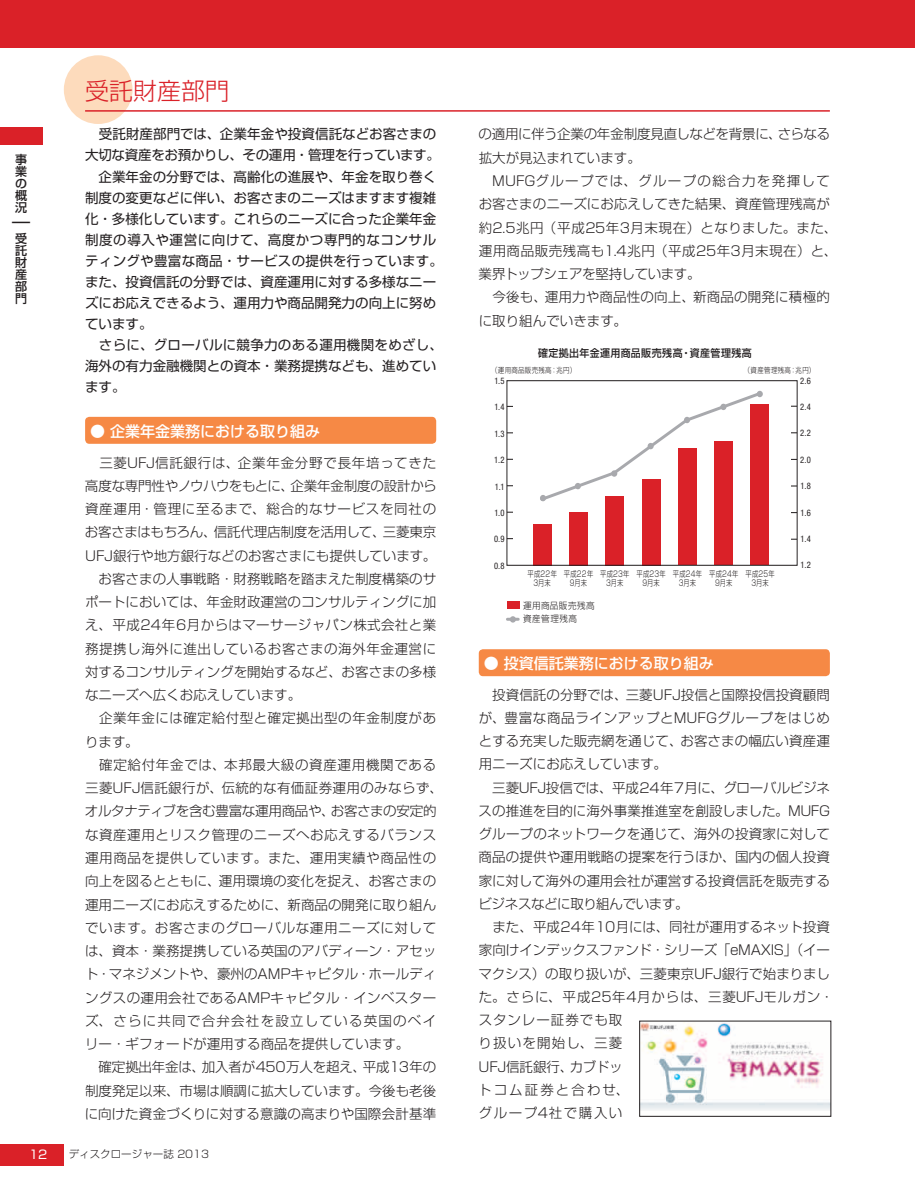
<style>
.page{position:relative;width:915px;height:1191px;background:#fff}
.page>*{position:absolute;margin:0;border:0;box-sizing:border-box;transform-origin:0 0}
.t1{font:24px "Shin Go Pro Light 90 pv RKSJ H";color:#da2128}
.t2{font:15px "Shin Go Pro Medium 90 pv RKSJ H";color:#fff}
.t3{font:13.5px/23.2px "Shin Go Pro Light 90 pv RKSJ H";color:#231f20}
.t4{font:13.5px/21px "Shin Go Pro Regular 90 pv RKSJ H";color:#231f20}
.t5{font:12px/12px "Shin Go Pro Medium 90 pv RKSJ H";color:#231f20;text-align:justify}
.t6{font:12px "Shin Go Pro Regular 90 pv RKSJ H";color:#fff}
.t7{font:12px/15.5px "Shin Go Pro Medium 90 pv RKSJ H";color:#231f20;scale:1.5 1}
.t8{font:10.5px "Shin Go Pro Medium 90 pv RKSJ H";letter-spacing:.04em;color:#231f20;scale:.95 1}
.t9{font:10.5px "Shin Go Pro Light 90 pv RKSJ H";color:#231f20}
.t10{font:condensed 9px "Helvetica Neue LT Std";color:#231f20;scale:.95 1}
.t11{font:9px/13.5px "Shin Go Pro Light 90 pv RKSJ H";letter-spacing:.06em;color:#231f20;scale:.95 1}
.t12{font:8.25px/9.9px "Shin Go Pro Light 90 pv RKSJ H";letter-spacing:.035em;color:#231f20;text-align:center;scale:.76 1}
.t13{font:7.5px "Shin Go Pro Light 90 pv RKSJ H";letter-spacing:.055em;color:#231f20;scale:.86 1}
</style>
<div class="page">
<div style="left:0;top:1144px;width:64px;height:21px;background:#da2128"></div>
<div style="left:85px;top:417px;width:351px;height:27px;background:#f68945;border-radius:4px"></div>
<div style="left:478px;top:649px;width:351px;height:27px;background:#f68945;border-radius:4px"></div>
<div style="left:0;top:128px;width:43px;height:17px;background:#da2128"></div>
<div style="left:0;top:0;width:914px;height:47px;background:#da2128"></div>
<div style="left:64px;top:55px;width:68px;height:69px;background:#fddbbc;border-radius:50%"></div>
<hr style="left:85px;top:110px;width:744px;height:2px;background:#da2128">
<div style="left:533px;top:524px;width:19px;height:41px;background:#da2128"></div>
<div style="left:569px;top:512px;width:19px;height:53px;background:#da2128"></div>
<div style="left:605px;top:496px;width:19px;height:69px;background:#da2128"></div>
<div style="left:641px;top:479px;width:19px;height:86px;background:#da2128"></div>
<div style="left:677px;top:448px;width:19px;height:117px;background:#da2128"></div>
<div style="left:714px;top:441px;width:18px;height:124px;background:#da2128"></div>
<div style="left:750px;top:404px;width:19px;height:161px;background:#da2128"></div>
<div style="left:506px;top:380px;width:291px;height:185px;border:1px solid #231f20"></div>
<div style="left:507px;top:601px;width:12px;height:8px;background:#da2128"></div>
<svg style="left:540px;top:390px;width:222px;height:113px"></svg>
<svg style="left:507px;top:616px;width:11px;height:6px"></svg>
<img style="left:641px;top:1022px;width:187px;height:88px">
<p class="t5" style="left:15px;top:155px;width:13px">事業の概況</p>
<p class="t7" style="left:12px;top:217px;width:13px">━受</p>
<p class="t5" style="left:15px;top:246px;width:13px">託財産部門</p>
<p class="t1" style="left:85px;top:82px;width:145px">受託財産部門</p>
<p class="t4" style="left:85px;top:126px;width:359px">　受託財産部門では、企業年金や投資信託などお客さまの大切な資産をお預かりし、その運用・管理を行っています。　企業年金の分野では、高齢化の進展や、年金を取り巻く制度の変更などに伴い、お客さまのニーズはますます複雑化・多様化しています。これらのニーズに合った企業年金制度の導入や運営に向けて、高度かつ専門的なコンサルティングや豊富な商品・サービスの提供を行っています。また、投資信託の分野では、資産運用に対する多様なニーズにお応えできるよう、運用力や商品開発力の向上に努めています。<br>　さらに、グローバルに競争力のある運用機関をめざし、海外の有力金融機関との資本・業務提携なども、進めています。</p>
<p class="t2" style="left:90px;top:426px;width:232px">● 企業年金業務における取り組み</p>
<p class="t3" style="left:85px;top:453px;width:359px">　三菱UFJ信託銀行は、企業年金分野で長年培ってきた高度な専門性やノウハウをもとに、企業年金制度の設計から資産運用・管理に至るまで、総合的なサービスを同社のお客さまはもちろん、信託代理店制度を活用して、三菱東京<br>UFJ銀行や地方銀行などのお客さまにも提供しています。　お客さまの人事戦略・財務戦略を踏まえた制度構築のサポートにおいては、年金財政運営のコンサルティングに加え、平成24年6月からはマーサージャパン株式会社と業務提携し海外に進出しているお客さまの海外年金運営に対するコンサルティングを開始するなど、お客さまの多様なニーズへ広くお応えしています。<br>　企業年金には確定給付型と確定拠出型の年金制度があります。<br>　確定給付年金では、本邦最大級の資産運用機関である三菱UFJ信託銀行が、伝統的な有価証券運用のみならず、オルタナティブを含む豊富な運用商品や、お客さまの安定的な資産運用とリスク管理のニーズへお応えするバランス運用商品を提供しています。また、運用実績や商品性の向上を図るとともに、運用環境の変化を捉え、お客さまの運用ニーズにお応えするために、新商品の開発に取り組んでいます。お客さまのグローバルな運用ニーズに対しては、資本・業務提携している英国のアバディーン・アセット・マネジメントや、豪州のAMPキャピタル・ホールディングスの運用会社であるAMPキャピタル・インベスターズ、さらに共同で合弁会社を設立している英国のベイリー・ギフォードが運用する商品を提供しています。<br>　確定拠出年金は、加入者が450万人を超え、平成13年の制度発足以来、市場は順調に拡大しています。今後も老後に向けた資金づくりに対する意識の高まりや国際会計基準</p>
<p class="t6" style="left:29px;top:1150px;width:20px">12</p>
<p class="t9" style="left:69px;top:1150px;width:142px">ディスクロージャー誌 2013</p>
<p class="t3" style="left:478px;top:125px;width:360px">の適用に伴う企業の年金制度見直しなどを背景に、さらなる拡大が見込まれています。<br>　MUFGグループでは、グループの総合力を発揮してお客さまのニーズにお応えしてきた結果、資産管理残高が約2.5兆円（平成25年3月末現在）となりました。また、運用商品販売残高も1.4兆円（平成25年3月末現在）と、業界トップシェアを堅持しています。<br>　今後も、運用力や商品性の向上、新商品の開発に積極的に取り組んでいきます。</p>
<p class="t8" style="left:538px;top:349px;width:227px">確定拠出年金運用商品販売残高・資産管理残高</p>
<p class="t13" style="left:491px;top:367px;width:100px">（運用商品販売残高：兆円）</p>
<p class="t13" style="left:743px;top:367px;width:85px">（資産管理残高：兆円）</p>
<p class="t10" style="left:494px;top:375px;width:12px">1.5</p>
<p class="t10" style="left:494px;top:402px;width:12px">1.4</p>
<p class="t10" style="left:494px;top:428px;width:12px">1.3</p>
<p class="t10" style="left:494px;top:455px;width:12px">1.2</p>
<p class="t10" style="left:799px;top:375px;width:13px">2.6</p>
<p class="t10" style="left:800px;top:402px;width:13px">2.4</p>
<p class="t10" style="left:799px;top:428px;width:13px">2.2</p>
<p class="t10" style="left:799px;top:454px;width:13px">2.0</p>
<p class="t10" style="left:495px;top:481px;width:12px">1.1</p>
<p class="t10" style="left:800px;top:481px;width:12px">1.8</p>
<p class="t10" style="left:494px;top:507px;width:12px">1.0</p>
<p class="t10" style="left:800px;top:507px;width:12px">1.6</p>
<p class="t10" style="left:494px;top:534px;width:13px">0.9</p>
<p class="t10" style="left:800px;top:533px;width:12px">1.4</p>
<p class="t10" style="left:494px;top:560px;width:13px">0.8</p>
<p class="t12" style="left:527px;top:569px;width:40px">平成22年<br>3月末</p>
<p class="t12" style="left:563px;top:569px;width:40px">平成22年<br>9月末</p>
<p class="t12" style="left:600px;top:569px;width:40px">平成23年<br>3月末</p>
<p class="t12" style="left:636px;top:569px;width:40px">平成23年<br>9月末</p>
<p class="t12" style="left:745px;top:569px;width:40px">平成25年<br>3月末</p>
<p class="t12" style="left:672px;top:569px;width:40px">平成24年<br>3月末</p>
<p class="t12" style="left:709px;top:569px;width:40px">平成24年<br>9月末</p>
<p class="t10" style="left:800px;top:560px;width:12px">1.2</p>
<p class="t11" style="left:523px;top:599px;width:77px">運用商品販売残高資産管理残高</p>
<p class="t2" style="left:483px;top:658px;width:232px">● 投資信託業務における取り組み</p>
<p class="t3" style="left:478px;top:684px;width:356px">　投資信託の分野では、三菱UFJ投信と国際投信投資顧問が、豊富な商品ラインアップとMUFGグループをはじめとする充実した販売網を通じて、お客さまの幅広い資産運用ニーズにお応えしています。<br>　三菱UFJ投信では、平成24年7月に、グローバルビジネスの推進を目的に海外事業推進室を創設しました。MUFGグループのネットワークを通じて、海外の投資家に対して商品の提供や運用戦略の提案を行うほか、国内の個人投資家に対して海外の運用会社が運営する投資信託を販売するビジネスなどに取り組んでいます。<br>　また、平成24年10月には、同社が運用するネット投資家向けインデックスファンド・シリーズ「eMAXIS」（イーマクシス）の取り扱いが、三菱東京UFJ銀行で始まりました。さらに、平成25年4月からは、三菱UFJモルガン・スタンレー証券でも取<br>り扱いを開始し、三菱<br>UFJ信託銀行、カブドッ<br>トコム証券と合わせ、<br>グループ4社で購入い</p>
</div>
